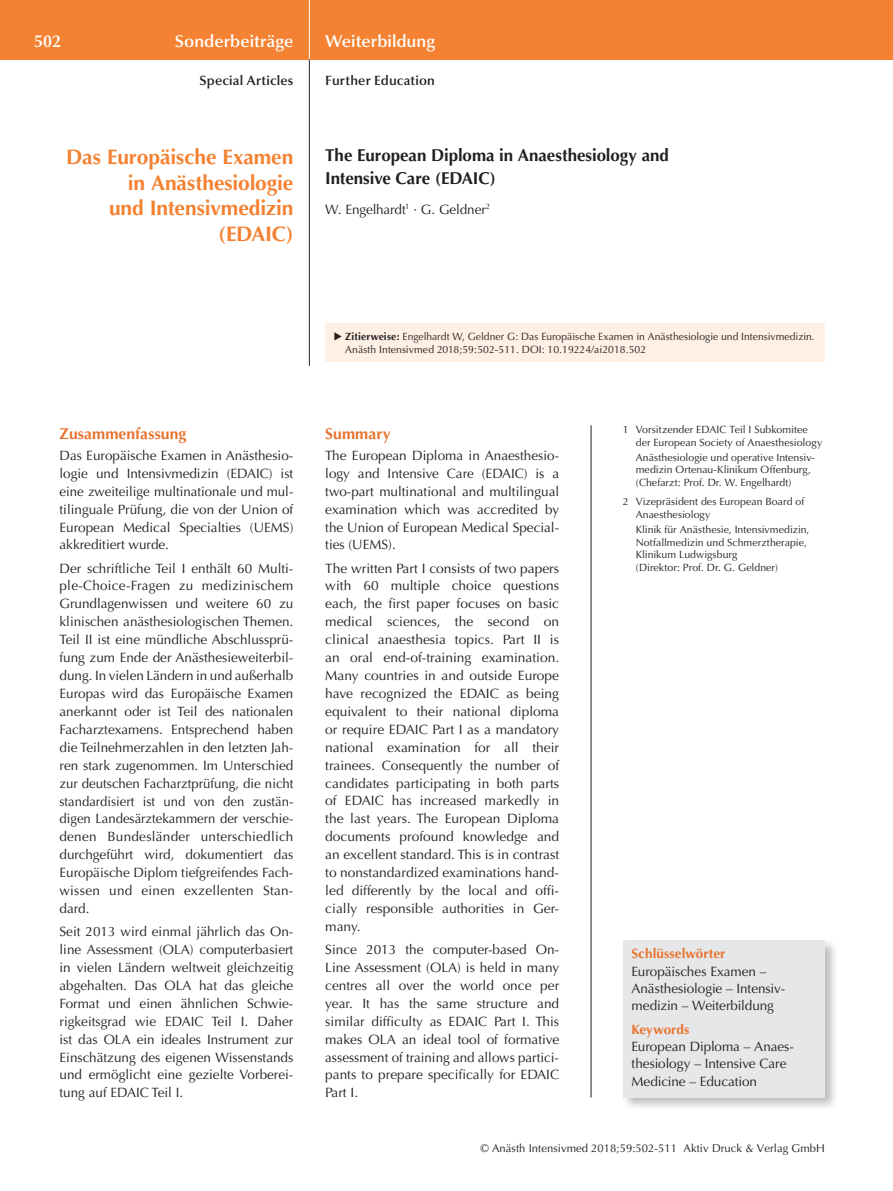
<style>
.page{position:relative;width:893px;height:1191px;background:#fff}
.page>*{position:absolute;margin:0;border:0;box-sizing:border-box;transform-origin:0 0}
.t1{font:700 21px/25.5px "Optima";letter-spacing:-.005em;color:#f48232;text-align:right}
.t2{font:700 17.25px/22.5px "Optima";letter-spacing:-.005em;color:#231f20}
.t3{font:600 17.25px "Optima";color:#fff}
.t4{font:700 15.75px "Optima";letter-spacing:.005em;color:#e8732f}
.t5{font:13.5px/17.9px "Optima";color:#231f20}
.t6{font:600 13.5px "Optima";letter-spacing:.015em;color:#231f20}
.t7{font:700 13.5px "Optima";letter-spacing:.005em;color:#e8732f}
.t8{font:11.25px "Optima";letter-spacing:.005em;color:#231f20}
.t9{font:10.5px/12.8px "Optima";letter-spacing:.005em;color:#231f20}
.s1{font-weight:700}
</style>
<div class="page">
<div style="left:0;top:0;width:893px;height:60px;background:#f48232"></div>
<hr style="left:309px;top:0;width:1px;height:60px;background:#fff">
<hr style="left:309px;top:60px;width:1px;height:306px;background:#231f20">
<hr style="left:591px;top:425px;width:1px;height:672px;background:#231f20">
<div style="left:621px;top:937px;width:218px;height:174px;background:#231f20;opacity:.3"></div>
<div style="left:623px;top:940px;width:202px;height:157px;background:#e6e7e9"></div>
<div style="left:325px;top:323px;width:500px;height:38px;background:#fef0e4"></div>
<p class="t3" style="left:34px;top:31px;width:29px">502</p>
<p class="t3" style="left:175px;top:31px;width:120px">Sonderbeiträge</p>
<p class="t3" style="left:325px;top:31px;width:112px">Weiterbildung</p>
<p class="t6" style="left:199px;top:73px;width:95px">Special Articles</p>
<p class="t6" style="left:325px;top:73px;width:111px">Further Education</p>
<h1 class="t1" style="left:66px;top:145px;width:229px">Das Europäische Examen in Anästhesiologie<br>und Intensivmedizin (EDAIC)</h1>
<p class="t2" style="left:325px;top:145px;width:345px">The European Diploma in Anaesthesiology and<br>Intensive Care (EDAIC)</p>
<p class="t5" style="left:325px;top:201px;width:166px">W. Engelhardt<sup>1</sup> · G. Geldner<sup>2</sup></p>
<p class="t4" style="left:60px;top:424px;width:128px">Zusammenfassung</p>
<p class="t5" style="left:60px;top:446px;width:235px;text-align:justify">Das Europäische Examen in Anästhesio&shy;logie und Intensivmedizin (EDAIC) ist eine zweiteilige multinationale und mul&shy;tilinguale Prüfung, die von der Union of European Medical Specialties (UEMS) akkreditiert wurde.</p>
<p class="t5" style="left:60px;top:559px;width:235px">Der schriftliche Teil I enthält 60 Multi&shy;ple-Choice-Fragen zu medizinischem Grundlagenwissen und weitere 60 zu klinischen anästhesiologischen Themen.<br>Teil II ist eine mündliche Abschlussprü&shy;fung zum Ende der Anästhesieweiterbil&shy;dung. In vielen Ländern in und außerhalb Europas wird das Europäische Examen anerkannt oder ist Teil des nationalen Facharztexamens. Entsprechend haben die Teilnehmerzahlen in den letzten Jah&shy;ren stark zugenommen. Im Unterschied zur deutschen Facharztprüfung, die nicht standardisiert ist und von den zustän-‑ digen Landesärztekammern der verschie&shy;denen Bundesländer unterschiedlich durchgeführt wird, dokumentiert das Europäische Diplom tiefgreifendes Fach&shy;wissen und einen exzellenten Stan-‑ dard.</p>
<p class="t5" style="left:60px;top:922px;width:235px;text-align:justify">Seit 2013 wird einmal jährlich das On&shy;line Assessment (OLA) computerbasiert in vielen Ländern weltweit gleichzeitig abgehalten. Das OLA hat das gleiche Format und einen ähnlichen Schwie&shy;rigkeitsgrad wie EDAIC Teil I. Daher ist das OLA ein ideales Instrument zur Einschätzung des eigenen Wissenstands und ermöglicht eine gezielte Vorberei&shy;tung auf EDAIC Teil I.</p>
<p class="t9" style="left:345px;top:330px;width:471px"><span class="s1">Zitierweise:</span> Engelhardt W, Geldner G: Das Europäische Examen in Anästhesiologie und Intensivmedizin.<br>Anästh Intensivmed 2018;59:502-511. DOI: 10.19224/ai2018.502</p>
<p class="t4" style="left:325px;top:424px;width:67px">Summary</p>
<p class="t5" style="left:325px;top:446px;width:235px;text-align:justify">The European Diploma in Anaesthesio&shy;logy and Intensive Care (EDAIC) is a two-part multinational and multilingual examination which was accredited by the Union of European Medical Special&shy;ties (UEMS).</p>
<p class="t5" style="left:325px;top:559px;width:235px">The written Part I consists of two papers with 60 multiple choice questions each, the first paper focuses on basic medical sciences, the second on clinical anaesthesia topics. Part II is an oral end-of-training examination.<br>Many countries in and outside Europe have recognized the EDAIC as being equivalent to their national diploma or require EDAIC Part I as a mandatory national examination for all their trainees. Consequently the number of candidates participating in both parts of EDAIC has increased markedly in the last years. The European Diploma documents profound knowledge and an excellent standard. This is in contrast to nonstandardized examinations hand-‑ led differently by the local and offi-‑ cially responsible authorities in Ger&shy;many.</p>
<p class="t5" style="left:325px;top:940px;width:235px;text-align:justify">Since 2013 the computer-based On-Line Assessment (OLA) is held in many centres all over the world once per year. It has the same structure and similar difficulty as EDAIC Part I. This makes OLA an ideal tool of formative assessment of training and allows partici&shy;pants to prepare specifically for EDAIC Part I.</p>
<p class="t9" style="left:636px;top:423px;width:188px;text-indent:-13px">1 Vorsitzender EDAIC Teil I Subkomitee der European Society of Anaesthesiology</p>
<p class="t9" style="left:636px;top:451px;width:181px">Anästhesiologie und operative Intensiv&shy;medizin Ortenau-Klinikum Offenburg, (Chefarzt: Prof. Dr. W. Engelhardt)</p>
<p class="t9" style="left:636px;top:495px;width:170px;text-indent:-13px">2 Vizepräsident des European Board of<br>Anaesthesiology</p>
<p class="t9" style="left:636px;top:523px;width:175px">Klinik für Anästhesie, Intensivmedizin, Notfallmedizin und Schmerztherapie, Klinikum Ludwigsburg<br>(Direktor: Prof. Dr. G. Geldner)</p>
<p class="t7" style="left:631px;top:946px;width:96px">Schlüsselwörter</p>
<p class="t5" style="left:631px;top:962px;width:155px;line-height:17.2px">Europäisches Examen –<br>Anästhesiologie – Intensiv&shy;medizin – Weiterbildung</p>
<p class="t7" style="left:631px;top:1021px;width:60px">Keywords</p>
<p class="t5" style="left:631px;top:1038px;width:164px;line-height:17.2px">European Diploma – Anaes&shy;thesiology – Intensive Care<br>Medicine – Education</p>
<p class="t8" style="left:480px;top:1142px;width:346px">© Anästh Intensivmed 2018;59:502-511 Aktiv Druck &amp; Verlag GmbH</p>
</div>
